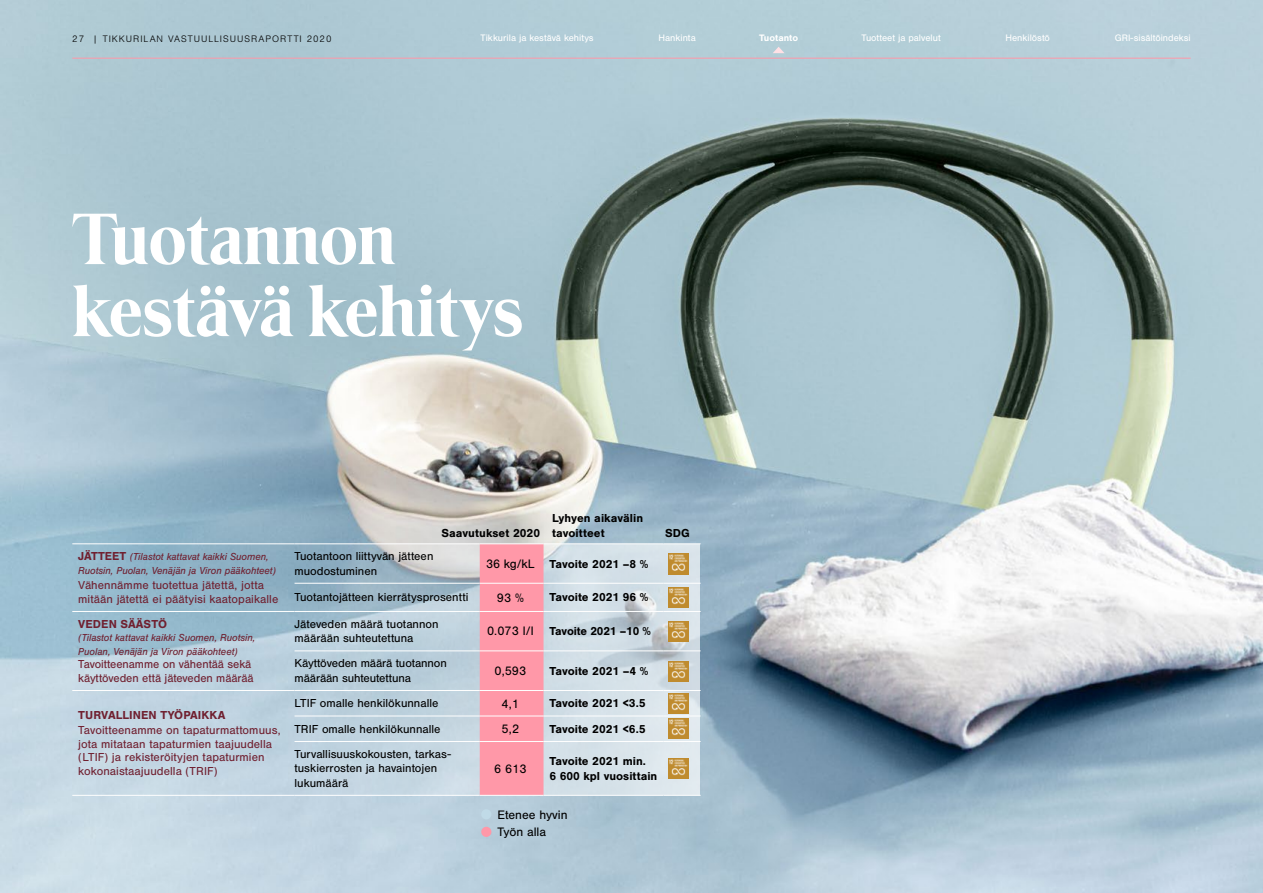
<style>
.page{position:relative;width:1263px;height:893px;background:#fff}
.page>*{position:absolute;margin:0;border:0;box-sizing:border-box;transform-origin:0 0}
.t1{font:72px/72px "Tikkurila Consumer Serif";color:#fff}
.t2{font:12.75px/16.5px "Nimbus San";color:#000}
.t3{font:12px/14.4px "Nimbus San";color:#000}
.t4{font:12px/13.5px "Nimbus San";letter-spacing:.005em;color:#702030}
.t5{font:700 12px/15px "Nimbus San";color:#000}
.t6{font:700 12px "Nimbus San";letter-spacing:.005em;color:#702030}
.t7{font:italic 10.5px/13.5px "Nimbus San";letter-spacing:-.005em;color:#702030}
.t8{font:9.75px "Nimbus San";color:#fff}
.t9{font:300 9.75px "Nimbus San";letter-spacing:.1em;color:#000}
.t10{font:700 9.75px "Nimbus San";color:#fff}
.s1{font-weight:700;font-style:normal;font-size:12px}
.s2{font-weight:400;font-size:12.75px}
</style>
<div class="page">
<img style="left:0;top:0;width:1263px;height:893px">
<svg style="left:233px;top:544px;width:467px;height:251px;background:#c0d2dc"></svg>
<div style="left:480px;top:544px;width:63px;height:251px;background:#ff98a8"></div>
<hr style="left:72px;top:795px;width:223px;height:1px;background:#fff">
<hr style="left:72px;top:543px;width:223px;height:1px;background:#fff">
<hr style="left:295px;top:543px;width:185px;height:1px;background:#fff">
<hr style="left:480px;top:543px;width:63px;height:1px;background:#fff">
<hr style="left:543px;top:543px;width:120px;height:1px;background:#fff">
<hr style="left:295px;top:583px;width:185px;height:1px;background:#fff">
<hr style="left:480px;top:583px;width:63px;height:1px;background:#fff">
<hr style="left:543px;top:583px;width:120px;height:1px;background:#fff">
<hr style="left:72px;top:611px;width:223px;height:1px;background:#fff">
<hr style="left:295px;top:611px;width:185px;height:1px;background:#fff">
<hr style="left:480px;top:611px;width:63px;height:1px;background:#fff">
<hr style="left:543px;top:611px;width:120px;height:1px;background:#fff">
<hr style="left:295px;top:650px;width:185px;height:1px;background:#fff">
<hr style="left:480px;top:650px;width:63px;height:1px;background:#fff">
<hr style="left:543px;top:650px;width:120px;height:1px;background:#fff">
<hr style="left:72px;top:690px;width:223px;height:1px;background:#fff">
<hr style="left:295px;top:690px;width:185px;height:1px;background:#fff">
<hr style="left:480px;top:690px;width:63px;height:1px;background:#fff">
<hr style="left:543px;top:690px;width:120px;height:1px;background:#fff">
<hr style="left:295px;top:716px;width:185px;height:1px;background:#fff">
<hr style="left:480px;top:716px;width:63px;height:1px;background:#fff">
<hr style="left:543px;top:716px;width:120px;height:1px;background:#fff">
<hr style="left:295px;top:741px;width:185px;height:1px;background:#fff">
<hr style="left:480px;top:741px;width:63px;height:1px;background:#fff">
<hr style="left:543px;top:741px;width:120px;height:1px;background:#fff">
<hr style="left:295px;top:795px;width:185px;height:1px;background:#fff">
<hr style="left:480px;top:795px;width:63px;height:1px;background:#fff">
<hr style="left:543px;top:795px;width:120px;height:1px;background:#fff">
<hr style="left:663px;top:543px;width:38px;height:1px;background:#fff">
<hr style="left:663px;top:583px;width:38px;height:1px;background:#fff">
<hr style="left:663px;top:611px;width:38px;height:1px;background:#fff">
<hr style="left:663px;top:650px;width:38px;height:1px;background:#fff">
<hr style="left:663px;top:690px;width:38px;height:1px;background:#fff">
<hr style="left:663px;top:716px;width:38px;height:1px;background:#fff">
<hr style="left:663px;top:741px;width:38px;height:1px;background:#fff">
<hr style="left:663px;top:795px;width:38px;height:1px;background:#fff">
<img style="left:669px;top:554px;width:20px;height:20px">
<img style="left:669px;top:661px;width:20px;height:20px">
<img style="left:669px;top:587px;width:20px;height:20px">
<img style="left:669px;top:693px;width:20px;height:20px">
<img style="left:669px;top:622px;width:20px;height:20px">
<img style="left:669px;top:719px;width:20px;height:20px">
<img style="left:669px;top:758px;width:20px;height:20px">
<div style="left:481px;top:809px;width:10px;height:10px;background:#c0dae7;border-radius:50%"></div>
<div style="left:481px;top:827px;width:10px;height:10px;background:#ff98a8;border-radius:50%"></div>
<hr style="left:72px;top:58px;width:1119px;height:1px;background:#ff98a8">
<svg style="left:773px;top:47px;width:11px;height:6px"></svg>
<p class="t9" style="left:72px;top:34px;width:261px">27 | TIKKURILAN VASTUULLISUUSRAPORTTI 2020</p>
<p class="t8" style="left:480px;top:32px;width:115px">Tikkurila ja kestävä kehitys</p>
<p class="t8" style="left:658px;top:32px;width:39px">Hankinta</p>
<p class="t10" style="left:759px;top:32px;width:41px">Tuotanto</p>
<p class="t8" style="left:861px;top:32px;width:81px">Tuotteet ja palvelut</p>
<p class="t8" style="left:1005px;top:32px;width:46px">Henkilöstö</p>
<p class="t8" style="left:1115px;top:32px;width:77px">GRI-sisältöindeksi</p>
<h1 class="t1" style="left:72px;top:203px;width:452px">Tuotannon kestävä kehitys</h1>
<p class="t7" style="left:78px;top:550px;width:199px"><span class="s1">JÄTTEET</span> (Tilastot kattavat kaikki Suomen,<br>Ruotsin, Puolan, Venäjän ja Viron pääkohteet)</p>
<p class="t4" style="left:78px;top:579px;width:202px">Vähennämme tuotettua jätettä, jotta mitään jätettä ei päätyisi kaatopaikalle</p>
<p class="t6" style="left:78px;top:617px;width:90px">VEDEN SÄÄSTÖ</p>
<p class="t7" style="left:78px;top:631px;width:179px">(Tilastot kattavat kaikki Suomen, Ruotsin,<br>Puolan, Venäjän ja Viron pääkohteet)</p>
<p class="t4" style="left:78px;top:658px;width:177px">Tavoitteenamme on vähentää sekä käyttöveden että jäteveden määrää</p>
<p class="t6" style="left:78px;top:708px;width:149px">TURVALLINEN TYÖPAIKKA</p>
<p class="t4" style="left:78px;top:724px;width:204px">Tavoitteenamme on tapaturmattomuus, jota mitataan tapaturmien taajuudella (LTIF) ja rekisteröityjen tapaturmien kokonaistaajuudella (TRIF)</p>
<p class="t5" style="left:441px;top:525px;width:100px">Saavutukset 2020</p>
<p class="t5" style="left:552px;top:510px;width:93px">Lyhyen aikavälin tavoitteet</p>
<p class="t3" style="left:295px;top:549px;width:140px">Tuotantoon liittyvän jätteen muodostuminen</p>
<p class="t5" style="left:486px;top:556px;width:164px"><span class="s2">36 kg/kL</span> Tavoite 2021 –8 %</p>
<p class="t3" style="left:295px;top:590px;width:175px">Tuotantojätteen kierrätysprosentti</p>
<p class="t2" style="left:497px;top:589px;width:29px">93 %</p>
<p class="t5" style="left:549px;top:590px;width:100px">Tavoite 2021 96 %</p>
<p class="t3" style="left:295px;top:617px;width:146px">Jäteveden määrä tuotannon määrään suhteutettuna</p>
<p class="t5" style="left:487px;top:624px;width:165px"><span class="s2">0.073 l/l</span> Tavoite 2021 –10 %</p>
<p class="t3" style="left:295px;top:656px;width:154px">Käyttöveden määrä tuotannon määrään suhteutettuna</p>
<p class="t2" style="left:494px;top:663px;width:33px">0,593</p>
<p class="t5" style="left:549px;top:663px;width:100px">Tavoite 2021 –4 %</p>
<p class="t3" style="left:295px;top:696px;width:145px">LTIF omalle henkilökunnalle</p>
<p class="t2" style="left:502px;top:695px;width:19px">4,1</p>
<p class="t5" style="left:549px;top:696px;width:97px">Tavoite 2021 &lt;3.5</p>
<p class="t3" style="left:295px;top:722px;width:148px">TRIF omalle henkilökunnalle</p>
<p class="t2" style="left:502px;top:721px;width:19px">5,2</p>
<p class="t5" style="left:549px;top:721px;width:97px">Tavoite 2021 &lt;6.5</p>
<p class="t3" style="left:295px;top:747px;width:158px">Turvallisuuskokousten, tarkas&shy;tuskierrosten ja havaintojen lukumäärä</p>
<p class="t2" style="left:494px;top:760px;width:34px">6 613</p>
<p class="t5" style="left:549px;top:754px;width:109px">Tavoite 2021 min.<br>6 600 kpl vuosittain</p>
<p class="t2" style="left:497px;top:807px;width:72px">Etenee hyvin<br>Työn alla</p>
<p class="t5" style="left:665px;top:525px;width:26px">SDG</p>
</div>
